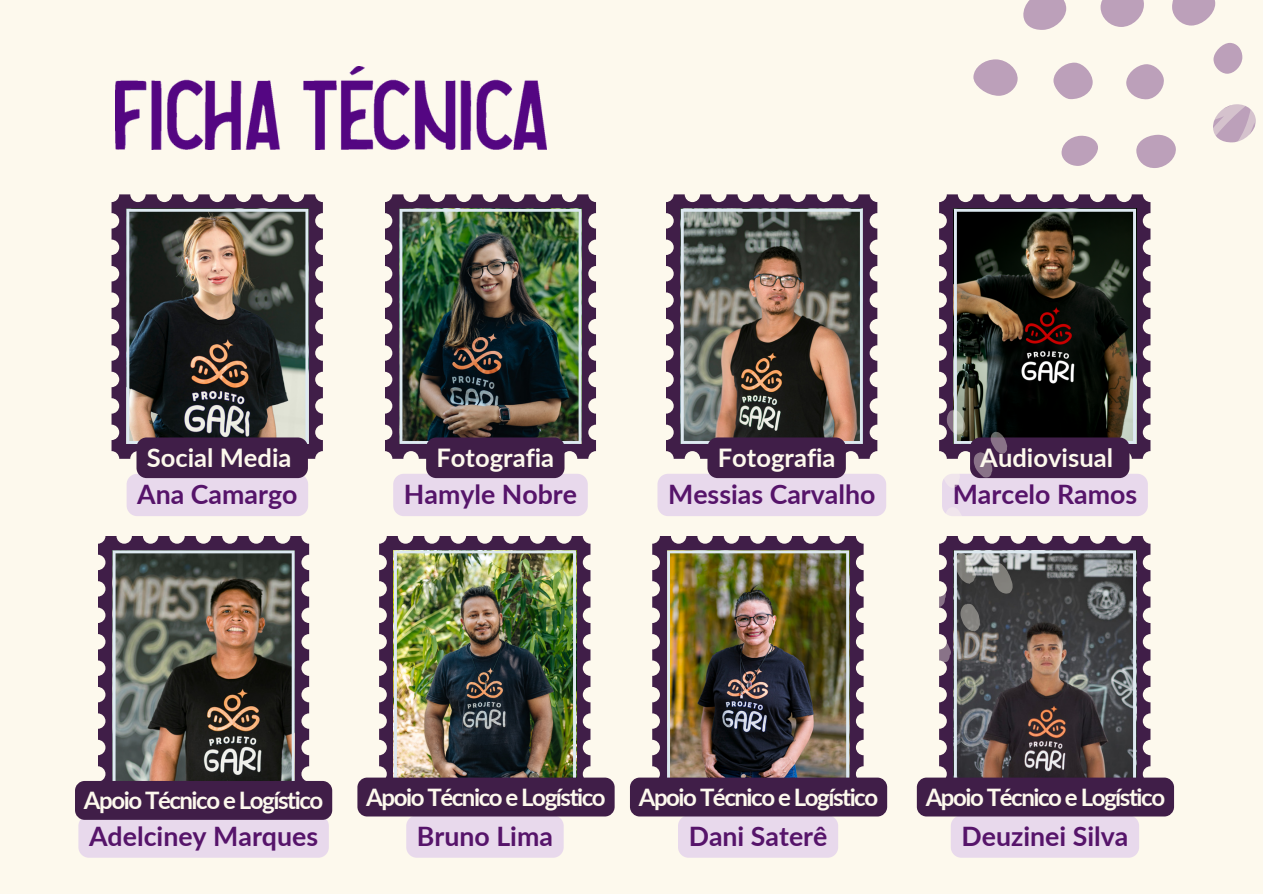
<style>
.page{position:relative;width:1263px;height:894px;background:#fff}
.page>*{position:absolute;margin:0;border:0;box-sizing:border-box;transform-origin:0 0}
.t1{font:700 26.7px "Lato";color:#56146a}
.t2{font:700 25.5px "Lato";color:#fdf9ed}
.t3{font:700 24px "Lato";letter-spacing:-.06em;color:#fdf9ed}
</style>
<div class="page">
<div style="left:0;top:0;width:1263px;height:893px;background:#fdf9ed"></div>
<svg style="left:1172px;top:0;width:44px;height:26px"></svg>
<svg style="left:1100px;top:0;width:44px;height:27px"></svg>
<svg style="left:1023px;top:0;width:44px;height:30px"></svg>
<svg style="left:973px;top:59px;width:45px;height:37px"></svg>
<svg style="left:1053px;top:62px;width:40px;height:38px"></svg>
<svg style="left:1061px;top:135px;width:37px;height:31px"></svg>
<svg style="left:1126px;top:43px;width:130px;height:125px"></svg>
<svg style="left:112px;top:194px;width:211px;height:264px;fill:#401e48"></svg>
<img style="left:126px;top:209px;width:182px;height:235px">
<div style="left:127px;top:473px;width:181px;height:43px;background:#e8d9ec;border-radius:11px"></div>
<div style="left:136px;top:437px;width:172px;height:41px;background:#401e48;border-radius:10px"></div>
<svg style="left:385px;top:194px;width:211px;height:264px;fill:#401e48"></svg>
<svg style="left:98px;top:536px;width:211px;height:244px;fill:#401e48"></svg>
<img style="left:113px;top:550px;width:182px;height:230px">
<svg style="left:666px;top:194px;width:211px;height:11px;fill:#401e48"></svg>
<svg style="left:939px;top:194px;width:211px;height:11px;fill:#401e48"></svg>
<svg style="left:379px;top:536px;width:15px;height:241px;fill:#401e48"></svg>
<img style="left:115px;top:67px;width:432px;height:82px">
<img style="left:394px;top:205px;width:781px;height:653px">
<div style="left:78px;top:815px;width:251px;height:42px;background:#e8d9ec;border-radius:11px"></div>
<div style="left:406px;top:815px;width:158px;height:42px;background:#e8d9ec;border-radius:11px"></div>
<div style="left:75px;top:780px;width:257px;height:39px;background:#401e48;border-radius:10px"></div>
<div style="left:357px;top:777px;width:258px;height:39px;background:#401e48;border-radius:10px"></div>
<div style="left:678px;top:815px;width:160px;height:42px;background:#e8d9ec;border-radius:11px"></div>
<div style="left:630px;top:777px;width:257px;height:39px;background:#401e48;border-radius:10px"></div>
<p class="t2" style="left:147px;top:442px;width:146px">Social Media</p>
<p class="t1" style="left:137px;top:478px;width:162px">Ana Camargo</p>
<p class="t2" style="left:436px;top:442px;width:119px">Fotografia</p>
<p class="t1" style="left:404px;top:478px;width:175px">Hamyle Nobre</p>
<p class="t2" style="left:718px;top:442px;width:119px">Fotografia</p>
<p class="t1" style="left:668px;top:478px;width:209px">Messias Carvalho</p>
<p class="t2" style="left:980px;top:442px;width:134px">Audiovisual</p>
<p class="t1" style="left:953px;top:478px;width:186px">Marcelo Ramos</p>
<p class="t3" style="left:84px;top:785px;width:241px">Apoio Técnico e Logístico</p>
<p class="t3" style="left:366px;top:782px;width:241px">Apoio Técnico e Logístico</p>
<p class="t1" style="left:89px;top:819px;width:231px">Adelciney Marques</p>
<p class="t1" style="left:417px;top:819px;width:138px">Bruno Lima</p>
<p class="t3" style="left:639px;top:782px;width:241px">Apoio Técnico e Logístico</p>
<p class="t1" style="left:689px;top:819px;width:140px">Dani Saterê</p>
<p class="t3" style="left:926px;top:782px;width:241px">Apoio Técnico e Logístico</p>
<p class="t1" style="left:961px;top:819px;width:168px">Deuzinei Silva</p>
</div>
